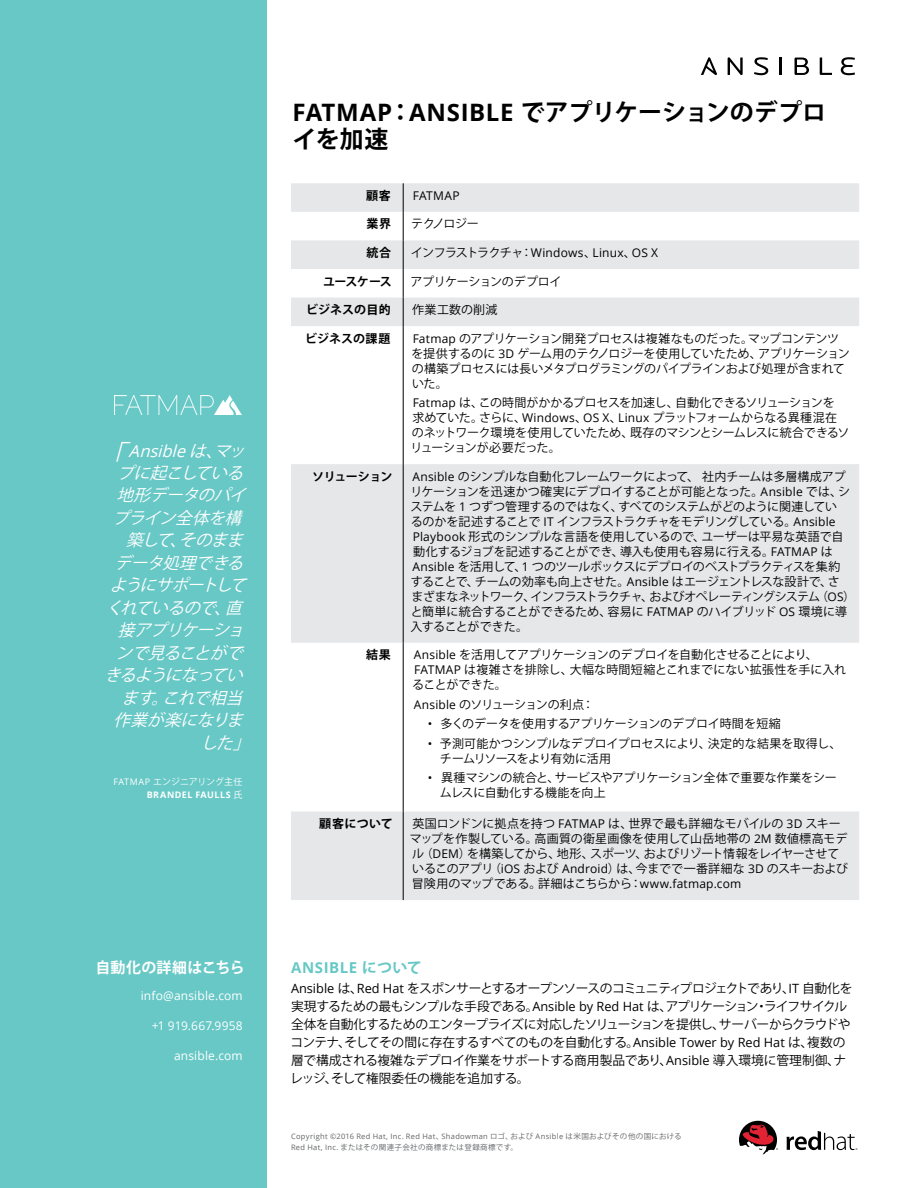
<style>
.page{position:relative;width:918px;height:1188px;background:#fff}
.page>*{position:absolute;margin:0;border:0;box-sizing:border-box;transform-origin:0 0}
.t1{font:700 24px/27px "Koz Go Pro";letter-spacing:-.01em;color:#000}
.t2{font:italic 16.5px "Koz Go Pro";color:#fff}
.t3{font:italic 16.5px "Open Sans";color:#fff}
.t4{font:700 15px "Open Sans";letter-spacing:.04em;color:#67c8c6}
.t5{font:700 15px "Koz Go Pro";letter-spacing:.005em;color:#fff}
.t6{font:12.75px/18px "Koz Go Pro";letter-spacing:-.04em;color:#000}
.t7{font:12px/15px "Koz Go Pro";letter-spacing:-.02em;color:#000}
.t8{font:12px "Open Sans";letter-spacing:.015em;color:#fff}
.t9{font:700 12px "Koz Go Pro";color:#000}
.t10{font:12px "Open Sans";letter-spacing:.015em;color:#000}
.t11{font:12px "Koz Go Pro";letter-spacing:-.075em;color:#000}
.t12{font:12px "Koz Go Pro";letter-spacing:.02em;color:#000}
.t13{font:700 12px "Koz Go Pro";letter-spacing:-.05em;color:#000}
.t14{font:9px "Koz Go Pro";letter-spacing:-.015em;color:#fff}
.t15{font:700 9px "Open Sans";letter-spacing:.055em;color:#fff}
.t16{font:7.5px "Open Sans";letter-spacing:.045em;color:#626466}
.t17{font:7.5px "Koz Go Pro";letter-spacing:.035em;color:#626466}
.s1{font-family:"Koz Go Pro";font-size:27px}
.s2{font-family:"Koz Go Pro"}
.s3{font-family:"Open Sans"}
.s4{font-family:"Koz Go Pro";font-weight:400}
</style>
<div class="page">
<div style="left:0;top:0;width:267px;height:1188px;background:#67c8c6"></div>
<svg style="left:739px;top:1121px;width:39px;height:34px"></svg>
<svg style="left:787px;top:1131px;width:70px;height:19px"></svg>
<svg style="left:291px;top:183px;width:568px;height:717px"></svg>
<svg style="left:403px;top:183px;width:1px;height:143px"></svg>
<hr style="left:403px;top:326px;width:1px;height:138px;background:#000">
<hr style="left:403px;top:464px;width:1px;height:179px;background:#000">
<hr style="left:403px;top:643px;width:1px;height:169px;background:#000">
<hr style="left:403px;top:811px;width:1px;height:89px;background:#000">
<img style="left:115px;top:395px;width:126px;height:20px">
<svg style="left:728px;top:57px;width:15px;height:18px"></svg>
<svg style="left:754px;top:57px;width:14px;height:18px"></svg>
<svg style="left:780px;top:58px;width:2px;height:17px"></svg>
<svg style="left:795px;top:58px;width:14px;height:17px"></svg>
<svg style="left:820px;top:58px;width:12px;height:17px"></svg>
<svg style="left:841px;top:57px;width:14px;height:18px"></svg>
<svg style="left:701px;top:57px;width:16px;height:18px"></svg>
<h2 class="t3" style="left:98px;top:439px;width:154px"><span class="s1">「</span>Ansible<span class="s2">は、マッ</span></h2>
<h2 class="t2" style="left:117px;top:462px;width:133px">プに起こしている</h2>
<h2 class="t2" style="left:117px;top:484px;width:137px">地形データのパイ</h2>
<h2 class="t2" style="left:112px;top:507px;width:136px">プライン全体を構</h2>
<h2 class="t2" style="left:126px;top:529px;width:124px">築して、そのまま</h2>
<h2 class="t2" style="left:115px;top:552px;width:136px">データ処理できる</h2>
<h2 class="t2" style="left:110px;top:574px;width:144px">ようにサポートして</h2>
<h2 class="t2" style="left:106px;top:597px;width:143px">くれているので、直</h2>
<h2 class="t2" style="left:118px;top:619px;width:133px">接アプリケーショ</h2>
<h2 class="t2" style="left:116px;top:642px;width:135px">ンで見ることがで</h2>
<h2 class="t2" style="left:105px;top:664px;width:146px">きるようになってい</h2>
<h2 class="t2" style="left:122px;top:687px;width:128px">ます。これで相当</h2>
<h2 class="t2" style="left:114px;top:709px;width:137px">作業が楽になりま</h2>
<h2 class="t2" style="left:201px;top:732px;width:56px">した」</h2>
<p class="t14" style="left:114px;top:775px;width:131px"><span class="s3">FATMAP</span> エンジニアリング主任</p>
<p class="t15" style="left:147px;top:788px;width:97px">BRANDEL FAULLS <span class="s4">氏</span></p>
<p class="t5" style="left:96px;top:957px;width:151px">自動化の詳細はこちら</p>
<p class="t8" style="left:141px;top:987px;width:104px">info@ansible.com</p>
<p class="t8" style="left:152px;top:1017px;width:93px">+1 919.667.9958</p>
<p class="t8" style="left:174px;top:1047px;width:70px">ansible.com</p>
<h1 class="t1" style="left:292px;top:100px;width:535px"><span class="s3">FATMAP</span>：<span class="s3">ANSIBLE</span> でアプリケーションのデプロイを加速</h1>
<p class="t9" style="left:366px;top:188px;width:26px">顧客</p>
<p class="t10" style="left:413px;top:187px;width:48px">FATMAP</p>
<p class="t9" style="left:366px;top:216px;width:26px">業界</p>
<p class="t7" style="left:411px;top:217px;width:69px">テクノロジー</p>
<p class="t9" style="left:366px;top:245px;width:26px">統合</p>
<p class="t10" style="left:411px;top:244px;width:249px"><span class="s2">インフラストラクチャ：</span>Windows<span class="s2">、</span>Linux<span class="s2">、</span>OS X</p>
<p class="t9" style="left:323px;top:273px;width:70px">ユースケース</p>
<p class="t7" style="left:410px;top:274px;width:153px">アプリケーションのデプロイ</p>
<p class="t9" style="left:306px;top:302px;width:86px">ビジネスの目的</p>
<p class="t12" style="left:412px;top:302px;width:87px">作業工数の削減</p>
<p class="t9" style="left:305px;top:331px;width:87px">ビジネスの課題</p>
<p class="t7" style="left:411px;top:331px;width:440px"><span class="s3">Fatmap</span> のアプリケーション開発プロセスは複雑なものだった。マップコンテンツを提供するのに <span class="s3">3D</span> ゲーム用のテクノロジーを使用していたため、アプリケーションの構築プロセスには長いメタプログラミングのパイプラインおよび処理が含まれていた。</p>
<p class="t7" style="left:410px;top:396px;width:441px"><span class="s3">Fatmap</span> は、この時間がかかるプロセスを加速し、自動化できるソリューションを<br>求めていた。さらに、<span class="s3">Windows</span>、<span class="s3">OS X</span>、<span class="s3">Linux</span> プラットフォームからなる異種混在のネットワーク環境を使用していたため、既存のマシンとシームレスに統合できるソリューションが必要だった。</p>
<p class="t13" style="left:312px;top:469px;width:82px">ソリューション</p>
<p class="t7" style="left:410px;top:469px;width:446px"><span class="s3">Ansible</span> のシンプルな自動化フレームワークによって、社内チームは多層構成アプリケーションを迅速かつ確実にデプロイすることが可能となった。<span class="s3">Ansible</span> では、システムを <span class="s3">1</span> つずつ管理するのではなく、すべてのシステムがどのように関連してい<br>るのかを記述することで <span class="s3">IT</span> インフラストラクチャをモデリングしている。<span class="s3">Ansible Playbook</span> 形式のシンプルな言語を使用しているので、ユーザーは平易な英語で自動化するジョブを記述することができ、導入も使用も容易に行える。<span class="s3">FATMAP</span> は<span class="s3">Ansible</span> を活用して、<span class="s3">1</span> つのツールボックスにデプロイのベストプラクティスを集約<br>することで、チームの効率も向上させた。<span class="s3">Ansible</span> はエージェントレスな設計で、さ<br>まざまなネットワーク、インフラストラクチャ、およびオペレーティングシステム（<span class="s3">OS</span>）と簡単に統合することができるため、容易に <span class="s3">FATMAP</span> のハイブリッド <span class="s3">OS</span> 環境に導入することができた。</p>
<p class="t9" style="left:366px;top:647px;width:26px">結果</p>
<p class="t7" style="left:412px;top:648px;width:436px"><span class="s3">Ansible</span> を活用してアプリケーションのデプロイを自動化させることにより、<br><span class="s3">FATMAP</span> は複雑さを排除し、大幅な時間短縮とこれまでにない拡張性を手に入れることができた。</p>
<p class="t11" style="left:414px;top:697px;width:182px"><span class="s3">Ansible</span> のソリューションの利点：</p>
<p class="t7" style="left:428px;top:717px;width:355px"><span class="s3">•</span> 多くのデータを使用するアプリケーションのデプロイ時間を短縮</p>
<p class="t7" style="left:440px;top:736px;width:403px;text-indent:-12px"><span class="s3">•</span> 予測可能かつシンプルなデプロイプロセスにより、決定的な結果を取得し、チームリソースをより有効に活用</p>
<p class="t7" style="left:440px;top:771px;width:399px;text-indent:-12px"><span class="s3">•</span> 異種マシンの統合と、サービスやアプリケーション全体で重要な作業をシームレスに自動化する機能を向上</p>
<p class="t9" style="left:319px;top:816px;width:75px">顧客について</p>
<p class="t7" style="left:410px;top:817px;width:440px">英国ロンドンに拠点を持つ <span class="s3">FATMAP</span> は、世界で最も詳細なモバイルの <span class="s3">3D</span> スキーマップを作製している。高画質の衛星画像を使用して山岳地帯の <span class="s3">2M</span> 数値標高モデル（<span class="s3">DEM</span>）を構築してから、地形、スポーツ、およびリゾート情報をレイヤーさせているこのアプリ（<span class="s3">iOS</span> および <span class="s3">Android</span>）は、今までで一番詳細な <span class="s3">3D</span> のスキーおよび冒険用のマップである。詳細はこちらから：<span class="s3">www.fatmap.com</span></p>
<p class="t4" style="left:291px;top:957px;width:132px">ANSIBLE <span class="s2">について</span></p>
<p class="t6" style="left:290px;top:980px;width:564px"><span class="s3">Ansible</span> は、<span class="s3">Red Hat</span> をスポンサーとするオープンソースのコミュニティプロジェクトであり、<span class="s3">IT</span> 自動化を実現するための最もシンプルな手段である。<span class="s3">Ansible by Red Hat</span> は、アプリケーション・ライフサイクル全体を自動化するためのエンタープライズに対応したソリューションを提供し、サーバーからクラウドやコンテナ、そしてその間に存在するすべてのものを自動化する。<span class="s3">Ansible Tower by Red Hat</span> は、複数の層で構成される複雑なデプロイ作業をサポートする商用製品であり、<span class="s3">Ansible</span> 導入環境に管理制御、ナレッジ、そして権限委任の機能を追加する。</p>
<p class="t16" style="left:291px;top:1131px;width:392px">Copyright ©2016 Red Hat, Inc. Red Hat<span class="s2">、</span>Shadowman <span class="s2">ロゴ、および</span> Ansible <span class="s2">は米国およびその他の国における</span></p>
<p class="t17" style="left:291px;top:1142px;width:228px"><span class="s3">Red Hat, Inc.</span> またはその関連子会社の商標または登録商標です。</p>
</div>
